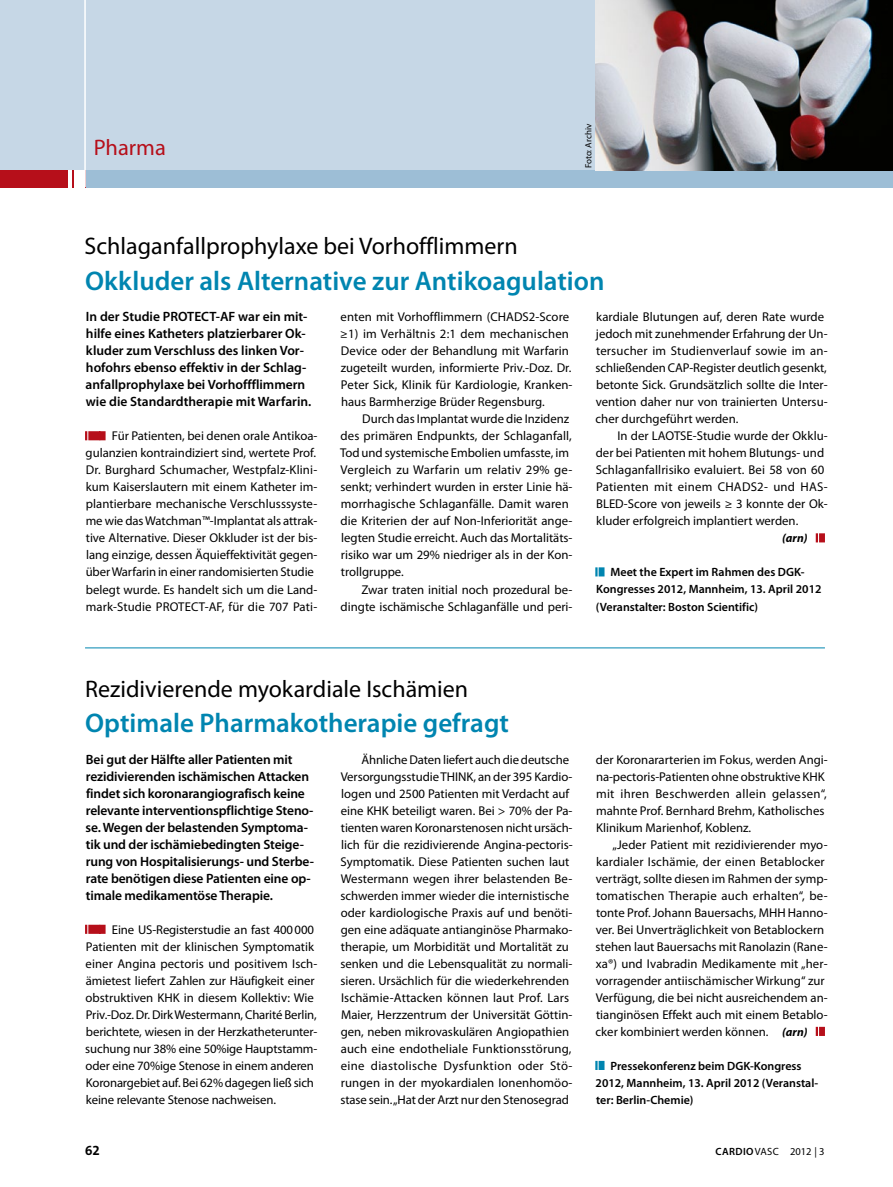
<style>
.page{position:relative;width:893px;height:1187px;background:#fff}
.page>*{position:absolute;margin:0;border:0;box-sizing:border-box;transform-origin:0 0}
.t1{font:600 27px "Myriad Pro";color:#0085b0}
.t2{font:24px "Myriad Pro";color:#000}
.t3{font:22.5px "Myriad Pro";color:#b60f1a}
.t4{font:600 13.5px/17px "Myriad Pro";letter-spacing:-.01em;color:#000}
.t5{font:13.5px "The Sans Bold Expert";color:#000}
.t6{font:12.75px/17px "Myriad Pro";color:#000}
.t7{font:600 12px/17px "Myriad Pro";color:#000}
.t8{font:italic 700 12px "Myriad Pro";color:#000}
.t9{font:10.5px "Myriad Pro";color:#000}
.t10{font:9px "Myriad Pro";color:#000}
.s1{font-weight:700;font-style:italic;font-size:12px}
.s2{font-weight:600}
</style>
<div class="page">
<div style="left:0;top:0;width:893px;height:170px;background:#c6d7e6"></div>
<div style="left:0;top:170px;width:893px;height:17px;background:#9dbed6"></div>
<div style="left:0;top:170px;width:85px;height:17px;background:#b60f1a"></div>
<hr style="left:68px;top:170px;width:3px;height:17px;background:#fff">
<div style="left:75px;top:170px;width:10px;height:17px;background:#fff"></div>
<hr style="left:84px;top:0;width:2px;height:187px;background:#fff">
<img style="left:595px;top:0;width:298px;height:170px">
<hr style="left:85px;top:647px;width:740px;height:1px;background:#0085b0">
<svg style="left:85px;top:924px;width:21px;height:9px"></svg>
<svg style="left:816px;top:1026px;width:9px;height:9px"></svg>
<svg style="left:595px;top:1060px;width:9px;height:9px"></svg>
<svg style="left:85px;top:431px;width:21px;height:9px"></svg>
<svg style="left:816px;top:533px;width:9px;height:9px"></svg>
<svg style="left:595px;top:567px;width:9px;height:9px"></svg>
<h3 class="t3" style="left:94px;top:134px;width:74px">Pharma</h3>
<p class="t10" style="left:583px;top:168px;width:46px;rotate:-90deg">Foto: Archiv</p>
<h2 class="t2" style="left:85px;top:231px;width:435px">Schlaganfallprophylaxe bei Vorhofflimmern</h2>
<h1 class="t1" style="left:85px;top:263px;width:521px">Okkluder als Alternative zur Antikoagulation</h1>
<p class="t4" style="left:86px;top:308px;width:227px">In der Studie PROTECT-AF war ein mit&shy;hilfe eines Katheters platzierbarer Ok&shy;kluder zum Verschluss des linken Vor&shy;hofohrs ebenso effektiv in der Schlag&shy;anfallprophylaxe bei Vorhoffflimmern wie die Standardtherapie mit Warfarin.</p>
<p class="t6" style="left:86px;top:427px;width:233px;text-indent:26px">Für Patienten, bei denen orale Antikoa&shy;gulanzien kontraindiziert sind, wertete Prof.<br>Dr. Burghard Schumacher, Westpfalz-Klini&shy;kum Kaiserslautern mit einem Katheter im&shy;plantierbare mechanische Verschlusssyste&shy;me wie das Watchman™-Implantat als attrak&shy;tive Alternative. Dieser Okkluder ist der bis&shy;lang einzige, dessen Äquieffektivität gegen&shy;über Warfarin in einer randomisierten Studie belegt wurde. Es handelt sich um die Land&shy;mark-Studie PROTECT-AF, für die 707 Pati-</p>
<p class="t6" style="left:340px;top:308px;width:234px">enten mit Vorhofflimmern (CHADS2-Score ≥1) im Verhältnis 2:1 dem mechanischen Device oder der Behandlung mit Warfarin zugeteilt wurden, informierte Priv.-Doz. Dr.<br>Peter Sick, Klinik für Kardiologie, Kranken&shy;haus Barmherzige Brüder Regensburg.</p>
<p class="t6" style="left:340px;top:410px;width:234px;text-indent:22px">Durch das Implantat wurde die Inzidenz des primären Endpunkts, der Schlaganfall, Tod und systemische Embolien umfasste, im Vergleich zu Warfarin um relativ 29% ge&shy;senkt; verhindert wurden in erster Linie hä&shy;morrhagische Schlaganfälle. Damit waren die Kriterien der auf Non-Inferiorität ange&shy;legten Studie erreicht. Auch das Mortalitäts&shy;risiko war um 29% niedriger als in der Kon&shy;trollgruppe.</p>
<p class="t6" style="left:341px;top:580px;width:233px;text-align:right">Zwar traten initial noch prozedural be&shy;dingte ischämische Schlaganfälle und peri-</p>
<p class="t6" style="left:595px;top:308px;width:234px">kardiale Blutungen auf, deren Rate wurde jedoch mit zunehmender Erfahrung der Un&shy;tersucher im Studienverlauf sowie im an&shy;schließenden CAP-Register deutlich gesenkt, betonte Sick. Grundsätzlich sollte die Inter&shy;vention daher nur von trainierten Untersu&shy;cher durchgeführt werden.</p>
<p class="t6" style="left:596px;top:427px;width:233px;text-indent:22px">In der LAOTSE-Studie wurde der Okklu&shy;der bei Patienten mit hohem Blutungs- und Schlaganfallrisiko evaluiert. Bei 58 von 60<br>Patienten mit einem CHADS2- und HAS-BLED-Score von jeweils ≥ 3 konnte der Ok&shy;kluder erfolgreich implantiert werden.</p>
<p class="t8" style="left:782px;top:530px;width:27px">(arn)</p>
<p class="t7" style="left:596px;top:563px;width:227px;text-indent:15px">Meet the Expert im Rahmen des DGK-<br>Kongresses 2012, Mannheim, 13. April 2012 (Veranstalter: Boston Scientific)</p>
<h2 class="t2" style="left:85px;top:673px;width:385px">Rezidivierende myokardiale Ischämien</h2>
<h1 class="t1" style="left:85px;top:705px;width:425px">Optimale Pharmakotherapie gefragt</h1>
<p class="t4" style="left:86px;top:750px;width:230px">Bei gut der Hälfte aller Patienten mit rezidivierenden ischämischen Attacken findet sich koronarangiografisch keine relevante interventionspflichtige Steno&shy;se. Wegen der belastenden Symptoma&shy;tik und der ischämiebedingten Steige&shy;rung von Hospitalisierungs- und Sterbe&shy;rate benötigen diese Patienten eine op&shy;timale medikamentöse Therapie.</p>
<p class="t6" style="left:85px;top:920px;width:234px;text-indent:27px">Eine US-Registerstudie an fast 400000<br>Patienten mit der klinischen Symptomatik einer Angina pectoris und positivem Isch&shy;ämietest liefert Zahlen zur Häufigkeit einer obstruktiven KHK in diesem Kollektiv: Wie Priv.-Doz. Dr. Dirk Westermann, Charité Berlin, berichtete, wiesen in der Herzkatheterunter&shy;suchung nur 38% eine 50%ige Hauptstamm&shy;oder eine 70%ige Stenose in einem anderen Koronargebiet auf. Bei 62% dagegen ließ sich keine relevante Stenose nachweisen.</p>
<p class="t6" style="left:340px;top:750px;width:234px;text-indent:21px">Ähnliche Daten liefert auch die deutsche Versorgungsstudie THINK, an der 395 Kardio&shy;logen und 2500 Patienten mit Verdacht auf eine KHK beteiligt waren. Bei &gt; 70% der Pa&shy;tienten waren Koronarstenosen nicht ursäch&shy;lich für die rezidivierende Angina-pectoris-Symptomatik. Diese Patienten suchen laut Westermann wegen ihrer belastenden Be&shy;schwerden immer wieder die internistische oder kardiologische Praxis auf und benöti&shy;gen eine adäquate antianginöse Pharmako&shy;therapie, um Morbidität und Mortalität zu senken und die Lebensqualität zu normali&shy;sieren. Ursächlich für die wiederkehrenden Ischämie-Attacken können laut Prof. Lars Maier, Herzzentrum der Universität Göttin&shy;gen, neben mikrovaskulären Angiopathien auch eine endotheliale Funktionsstörung, eine diastolische Dysfunktion oder Stö&shy;rungen in der myokardialen Ionenhomöo&shy;stase sein. „Hat der Arzt nur den Stenosegrad</p>
<p class="t6" style="left:596px;top:750px;width:233px">der Koronararterien im Fokus, werden Angi&shy;na-pectoris-Patienten ohne obstruktive KHK mit ihren Beschwerden allein gelassen“, mahnte Prof. Bernhard Brehm, Katholisches Klinikum Marienhof, Koblenz.</p>
<p class="t6" style="left:596px;top:835px;width:234px;text-indent:17px">„Jeder Patient mit rezidivierender myo&shy;kardialer Ischämie, der einen Betablocker verträgt, sollte diesen im Rahmen der symp&shy;tomatischen Therapie auch erhalten“, be&shy;tonte Prof. Johann Bauersachs, MHH Hanno&shy;ver. Bei Unverträglichkeit von Betablockern stehen laut Bauersachs mit Ranolazin (Rane&shy;xa®) und Ivabradin Medikamente mit „her&shy;vorragender antiischämischer Wirkung“ zur Verfügung, die bei nicht ausreichendem an&shy;tianginösen Effekt auch mit einem Betablo&shy;cker kombiniert werden können. <span class="s1">(arn)</span></p>
<p class="t7" style="left:596px;top:1057px;width:224px;text-indent:15px">Pressekonferenz beim DGK-Kongress<br>2012, Mannheim, 13. April 2012 (Veranstal&shy;ter: Berlin-Chemie)</p>
<p class="t5" style="left:85px;top:1141px;width:16px">62</p>
<p class="t9" style="left:715px;top:1144px;width:111px"><span class="s2">CARDIO</span>VASC 2012 | 3</p>
</div>
